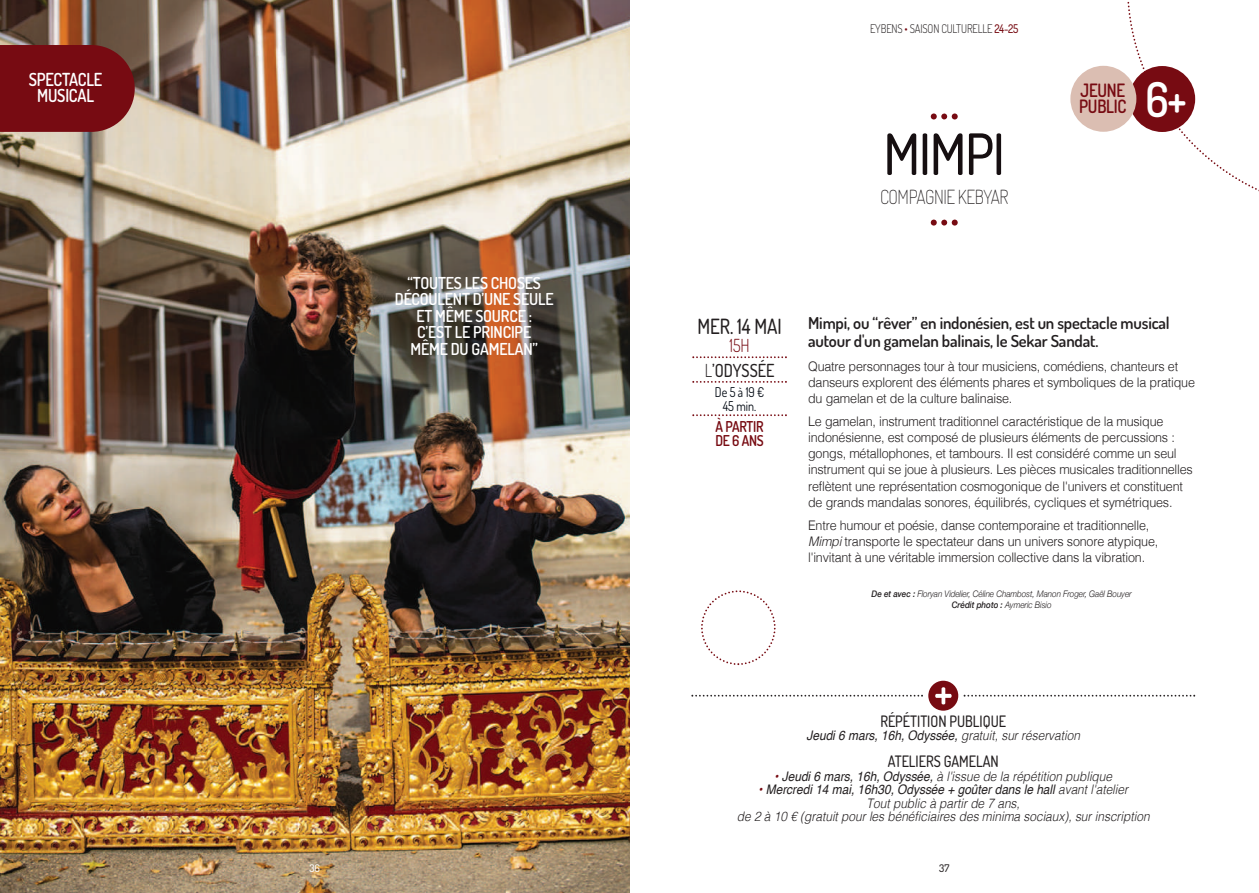
<style>
.page{position:relative;width:1259px;height:893px;background:#fff}
.page>*{position:absolute;margin:0;border:0;box-sizing:border-box;transform-origin:0 0}
.t1{font:500 57px "Dosis";letter-spacing:-.025em;color:#160f11;scale:.95 1}
.t2{font:600 48.15px "Dosis";color:#fff;scale:.9 1}
.t3{font:500 21px "Dosis";color:#231f20;scale:.9 1}
.t4{font:200 19.5px "Dosis";letter-spacing:-.025em;color:#231f20;scale:.9 1}
.t5{font:600 18.45px/16.4px "Dosis";letter-spacing:-.015em;color:#770b12;scale:.9 1}
.t6{font:600 18px/16.5px "Dosis";letter-spacing:-.015em;color:#fff;text-align:center;scale:.9 1}
.t7{font:500 18px/24.6px "Dosis";color:#231f20;text-align:center;scale:.9 1}
.t8{font:600 16.5px/17.7px "Dosis";letter-spacing:-.01em;color:#231f20}
.t9{font:600 16.5px/16.5px "Dosis";letter-spacing:-.01em;color:#fff;text-align:center;scale:.95 1}
.t10{font:500 15.75px "Dosis";color:#231f20;scale:.9 1}
.t11{font:600 15px/14.4px "Dosis";letter-spacing:-.015em;color:#770b12;scale:.9 1}
.t12{font:13.5px/14.4px "Dosis";color:#010811;text-align:center;scale:.9 1}
.t13{font:300 13.2px/16px "Helvetica";letter-spacing:-.015em;color:#231f20;scale:.95 1}
.t14{font:italic 300 13.2px/13.5px "Helvetica";color:#231f20;text-align:center;scale:.9 1}
.t15{font:italic 13.2px "Helvetica";color:#231f20;scale:.9 1}
.t16{font:300 12px "Dosis";letter-spacing:-.015em;color:#231f20;scale:.9 1}
.t17{font:500 10.5px "Dosis";color:#231f20}
.t18{font:500 10.5px "Dosis";color:#fff}
.t19{font:italic 300 9px/11.2px "Helvetica Neue";letter-spacing:-.005em;color:#231f20;text-align:center;scale:.9 1}
.s1{color:#770b12}
.s2{font-weight:500;color:#770b12}
.s3{font-weight:300;color:#770b12}
.s4{font-weight:300}
.s5{font-style:italic}
.s6{font-weight:500}
.s7{font-weight:400;color:#770b12}
.s8{font-weight:400}
</style>
<div class="page">
<img style="left:0;top:0;width:629px;height:893px">
<svg style="left:692px;top:356px;width:95px;height:2px"></svg>
<svg style="left:692px;top:381px;width:95px;height:2px"></svg>
<svg style="left:692px;top:414px;width:95px;height:2px"></svg>
<svg style="left:930px;top:113px;width:27px;height:6px"></svg>
<svg style="left:930px;top:220px;width:27px;height:6px"></svg>
<svg style="left:0;top:45px;width:135px;height:87px;background:#7a1419"></svg>
<svg style="left:1125px;top:1px;width:134px;height:191px"></svg>
<div style="left:1129px;top:66px;width:66px;height:66px;background:#770b12;border-radius:50%"></div>
<div style="left:1070px;top:66px;width:66px;height:66px;background:#dbbeb2;border-radius:50%"></div>
<svg style="left:691px;top:695px;width:232px;height:2px"></svg>
<svg style="left:963px;top:695px;width:232px;height:2px"></svg>
<div style="left:928px;top:681px;width:30px;height:30px;background:#770b12;border-radius:50%"></div>
<svg style="left:935px;top:687px;width:17px;height:18px"></svg>
<svg style="left:701px;top:590px;width:75px;height:76px"></svg>
<p class="t16" style="left:870px;top:21px;width:166px">EYBENS <span class="s1">•</span> SAISON CULTURELLE <span class="s2">24-25</span></p>
<h3 class="t6" style="left:29px;top:70px;width:83px">SPECTACLE<br>MUSICAL</h3>
<h2 class="t2" style="left:1145px;top:67px;width:47px">6+</h2>
<h3 class="t5" style="left:1079px;top:81px;width:54px">JEUNE<br>PUBLIC</h3>
<p class="t9" style="left:395px;top:274px;width:169px">“TOUTES LES CHOSES<br>DÉCOULENT D’UNE SEULE<br>ET MÊME SOURCE :<br>C’EST LE PRINCIPE<br>MÊME DU GAMELAN”</p>
<p class="t18" style="left:309px;top:861px;width:12px">36</p>
<h1 class="t1" style="left:883px;top:116px;width:129px">MIMPI</h1>
<h3 class="t4" style="left:880px;top:183px;width:144px">COMPAGNIE KEBYAR</h3>
<h3 class="t3" style="left:697px;top:312px;width:95px">MER. 14 MAI</h3>
<h3 class="t7" style="left:705px;top:333px;width:79px"><span class="s3">15H<br></span><span class="s4">L</span>’ODYSSÉE</h3>
<p class="t12" style="left:715px;top:384px;width:56px">De 5 à 19 €<br>45 min.</p>
<p class="t11" style="left:715px;top:418px;width:55px">À PARTIR<br>DE 6 ANS</p>
<p class="t8" style="left:808px;top:314px;width:363px">Mimpi, ou “rêver” en indonésien, est un spectacle musical autour d'un gamelan balinais, le Sekar Sandat.</p>
<p class="t13" style="left:808px;top:359px;width:409px">Quatre personnages tour à tour musiciens, comédiens, chanteurs et danseurs explorent des éléments phares et symboliques de la pratique du gamelan et de la culture balinaise.</p>
<p class="t13" style="left:808px;top:415px;width:406px">Le gamelan, instrument traditionnel caractéristique de la musique indonésienne, est composé de plusieurs éléments de percussions : gongs, métallophones, et tambours. Il est considéré comme un seul instrument qui se joue à plusieurs. Les pièces musicales traditionnelles reflètent une représentation cosmogonique de l'univers et constituent de grands mandalas sonores, équilibrés, cycliques et symétriques.</p>
<p class="t13" style="left:808px;top:519px;width:370px">Entre humour et poésie, danse contemporaine et traditionnelle,<br><span class="s5">Mimpi</span> transporte le spectateur dans un univers sonore atypique, l'invitant à une véritable immersion collective dans la vibration.</p>
<p class="t19" style="left:871px;top:588px;width:290px"><span class="s6">De et avec :</span> Floryan Videlier, Céline Chambost, Manon Froger, Gaël Bouyer<br><span class="s6">Crédit photo :</span> Aymeric Bisio</p>
<p class="t10" style="left:880px;top:711px;width:141px">RÉPÉTITION PUBLIQUE</p>
<p class="t15" style="left:806px;top:730px;width:305px">Jeudi 6 mars, 16h, Odyssée, <span class="s4">gratuit, sur réservation</span></p>
<p class="t10" style="left:887px;top:751px;width:125px">ATELIERS GAMELAN</p>
<p class="t14" style="left:774px;top:770px;width:377px"><span class="s7">•</span> <span class="s8">Jeudi 6 mars, 16h, Odyssée,</span> à l'issue de la répétition publique</p>
<p class="t14" style="left:737px;top:784px;width:460px"><span class="s7">•</span> <span class="s8">Mercredi 14 mai, 16h30, Odyssée + goûter dans le hall</span> avant l'atelier<br>Tout public à partir de 7 ans,<br>de 2 à 10 € (gratuit pour les bénéficiaires des minima sociaux), sur inscription</p>
<p class="t17" style="left:939px;top:861px;width:12px">37</p>
</div>
